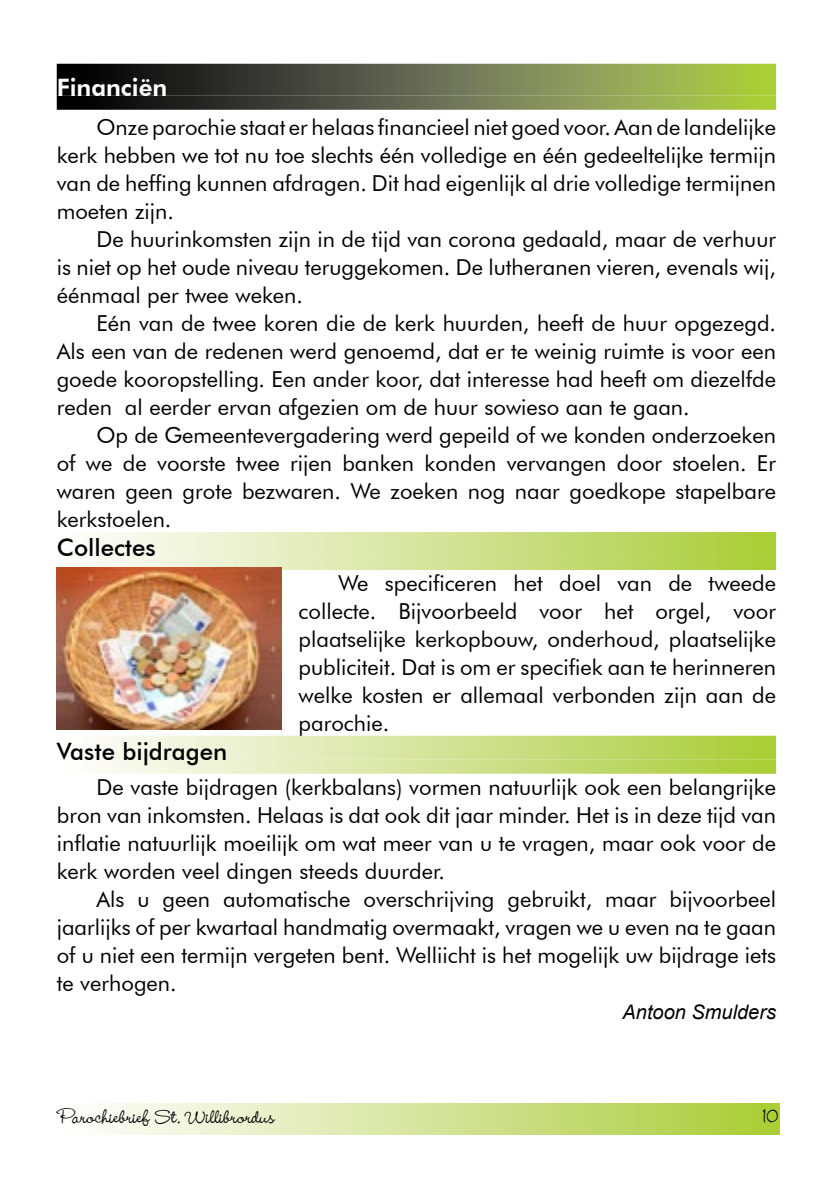
<style>
.page{position:relative;width:840px;height:1191px;background:#fff}
.page>*{position:absolute;margin:0;border:0;box-sizing:border-box;transform-origin:0 0}
.t1{font:500 24px "Wendy";color:#000}
._3_Subkop{font:500 24px "Futura BT";color:#000}
._2_KopRechts{font:800 24px "Futura BT";color:#fff}
._0_Standaard{font:22px/28px "Futura BT";color:#000;text-align:justify}
._4_Auteur{font:italic 20px "Arial";color:#000}
</style>
<div class="page">
<svg style="left:57px;top:64px;width:718px;height:32px;background:#606940"></svg>
<svg style="left:57px;top:96px;width:718px;height:14px;background:#626a42"></svg>
<div style="left:57px;top:532px;width:718px;height:24px;background:linear-gradient(to right,#fffeff,#aacc38)"></div>
<svg style="left:97px;top:556px;width:678px;height:14px;background:#d1e293"></svg>
<div style="left:57px;top:735px;width:718px;height:24px;background:linear-gradient(to right,#fffeff,#aacc38)"></div>
<svg style="left:97px;top:759px;width:678px;height:14px;background:#d4e398"></svg>
<img style="left:57px;top:567px;width:224px;height:162px">
<div style="left:59px;top:1104px;width:719px;height:30px;background:linear-gradient(to right,#fffeff,#aacc37)"></div>
<p class="_2_KopRechts" style="left:57px;top:73px;width:112px">Financiën</p>
<p class="_0_Standaard" style="left:57px;top:113px;width:720px;text-indent:40px">Onze parochie staat er helaas financieel niet goed voor. Aan de landelijke kerk hebben we tot nu toe slechts één volledige en één gedeeltelijke termijn van de heffing kunnen afdragen. Dit had eigenlijk al drie volledige termijnen moeten zijn.</p>
<p class="_0_Standaard" style="left:57px;top:225px;width:720px;text-indent:40px">De huurinkomsten zijn in de tijd van corona gedaald, maar de verhuur is niet op het oude niveau teruggekomen. De lutheranen vieren, evenals wij, éénmaal per twee weken.</p>
<p class="_0_Standaard" style="left:57px;top:309px;width:720px;text-indent:40px">Eén van de twee koren die de kerk huurden, heeft de huur opgezegd.<br>Als een van de redenen werd genoemd, dat er te weinig ruimte is voor een goede kooropstelling. Een ander koor, dat interesse had heeft om diezelfde reden al eerder ervan afgezien om de huur sowieso aan te gaan.</p>
<p class="_0_Standaard" style="left:57px;top:421px;width:720px;text-indent:40px">Op de Gemeentevergadering werd gepeild of we konden onderzoeken of we de voorste twee rijen banken konden vervangen door stoelen. Er waren geen grote bezwaren. We zoeken nog naar goedkope stapelbare kerkstoelen.</p>
<p class="_3_Subkop" style="left:57px;top:533px;width:100px">Collectes</p>
<p class="_0_Standaard" style="left:298px;top:569px;width:479px;text-indent:40px">We specificeren het doel van de tweede collecte. Bijvoorbeeld voor het orgel, voor plaatselijke kerkopbouw, onderhoud, plaatselijke publiciteit. Dat is om er specifiek aan te herinneren welke kosten er allemaal verbonden zijn aan de parochie.</p>
<p class="_3_Subkop" style="left:57px;top:736px;width:172px">Vaste bijdragen</p>
<p class="_0_Standaard" style="left:57px;top:772px;width:720px;text-indent:40px">De vaste bijdragen (kerkbalans) vormen natuurlijk ook een belangrijke bron van inkomsten. Helaas is dat ook dit jaar minder. Het is in deze tijd van inflatie natuurlijk moeilijk om wat meer van u te vragen, maar ook voor de kerk worden veel dingen steeds duurder.</p>
<p class="_0_Standaard" style="left:57px;top:884px;width:720px;text-indent:40px">Als u geen automatische overschrijving gebruikt, maar bijvoorbeel jaarlijks of per kwartaal handmatig overmaakt, vragen we u even na te gaan of u niet een termijn vergeten bent. Welliicht is het mogelijk uw bijdrage iets te verhogen.</p>
<p class="_4_Auteur" style="left:622px;top:998px;width:155px">Antoon Smulders</p>
<p class="t1" style="left:59px;top:1103px;width:217px">Parochiebrief St. Willibrordus</p>
<p class="t1" style="left:761px;top:1102px;width:19px">10</p>
</div>
